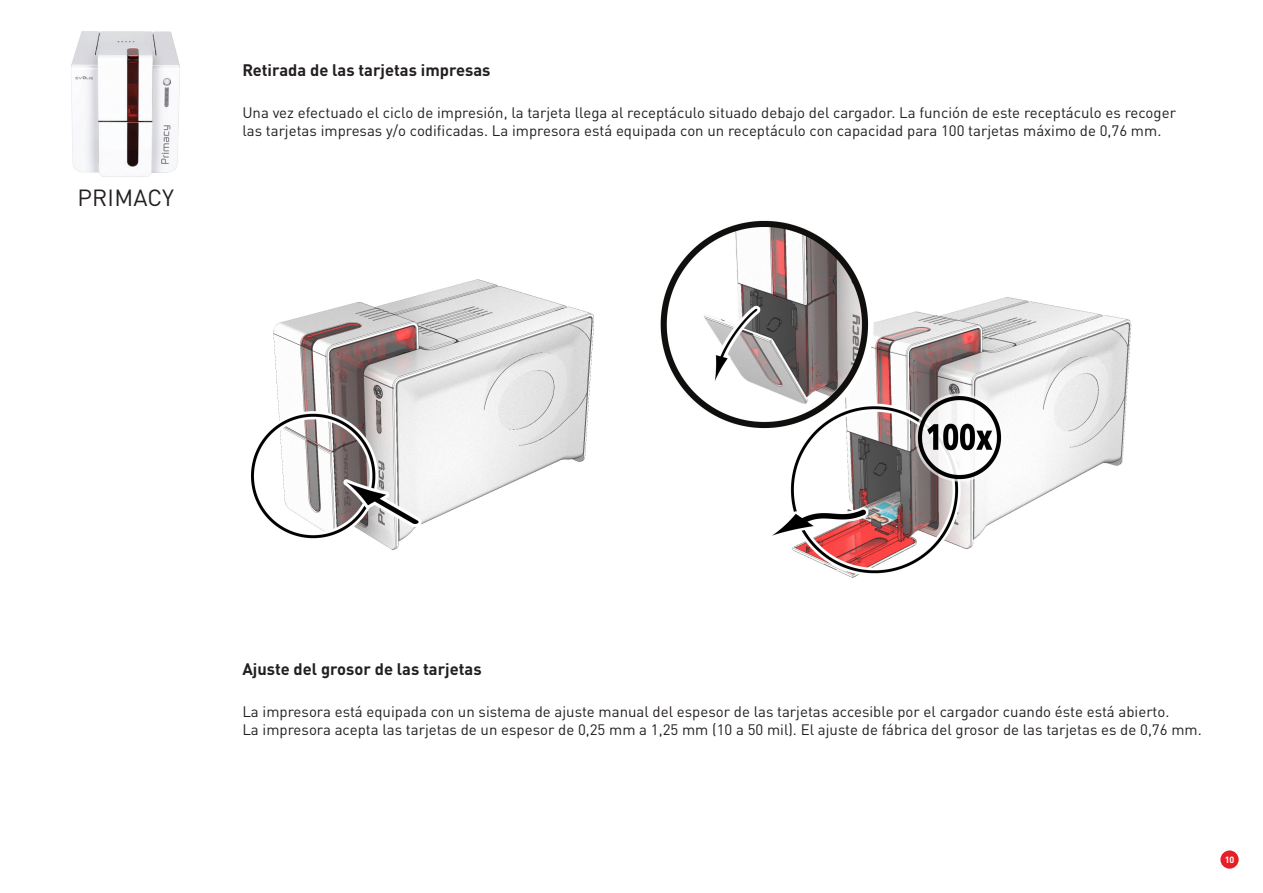
<style>
.page{position:relative;width:1263px;height:893px;background:#fff}
.page>*{position:absolute;margin:0;border:0;box-sizing:border-box;transform-origin:0 0}
.t1{font:23.1px "DINOT";letter-spacing:.01em;color:#231f20}
.t2{font:700 16.5px "DINOT";color:#231f20}
.t3{font:15px/18px "DINOT";color:#231f20}
.t4{font:700 9px "DINOT";color:#fff}
</style>
<div class="page">
<img style="left:71px;top:31px;width:109px;height:146px">
<div style="left:1220px;top:850px;width:19px;height:19px;background:#e41f25;border-radius:50%"></div>
<img style="left:251px;top:279px;width:343px;height:271px">
<img style="left:660px;top:220px;width:472px;height:358px">
<h1 class="t1" style="left:77px;top:183px;width:98px">PRIMACY</h1>
<p class="t2" style="left:242px;top:60px;width:250px">Retirada de las tarjetas impresas</p>
<p class="t3" style="left:242px;top:104px;width:935px">Una vez efectuado el ciclo de impresión, la tarjeta llega al receptáculo situado debajo del cargador. La función de este receptáculo es recoger las tarjetas impresas y/o codificadas. La impresora está equipada con un receptáculo con capacidad para 100 tarjetas máximo de 0,76 mm.</p>
<p class="t2" style="left:242px;top:658px;width:241px">Ajuste del grosor de las tarjetas</p>
<p class="t3" style="left:242px;top:703px;width:961px">La impresora está equipada con un sistema de ajuste manual del espesor de las tarjetas accesible por el cargador cuando éste está abierto.<br>La impresora acepta las tarjetas de un espesor de 0,25 mm a 1,25 mm (10 a 50 mil). El ajuste de fábrica del grosor de las tarjetas es de 0,76 mm.</p>
<p class="t4" style="left:1225px;top:854px;width:11px">10</p>
</div>
